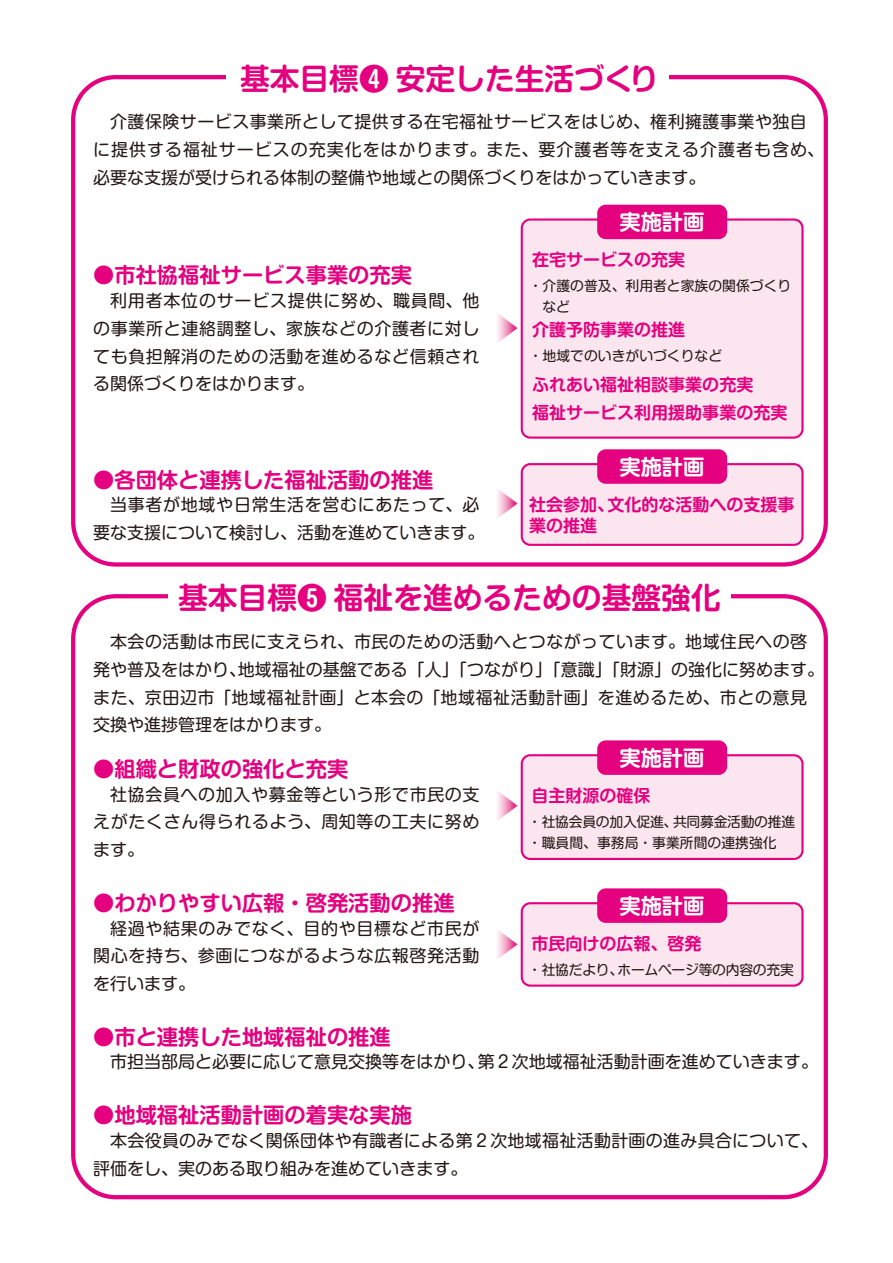
<style>
.page{position:relative;width:893px;height:1263px;background:#fff}
.page>*{position:absolute;margin:0;border:0;box-sizing:border-box;transform-origin:0 0}
.t1{font:700 29.7px "Shin M Go Pro De";color:#e4007f}
.t2{font:700 21.3px "Shin M Go Pro De";color:#e4007f}
.t3{font:700 21.3px "Shin M Go Pro De";color:#fff}
.t4{font:16.95px/27.6px "Shin M Go Pro";letter-spacing:.025em;color:#231815}
.t5{font:16.95px/27.6px "Shin M Go Pro";color:#231815}
.t6{font:700 16.95px/27.6px "Shin M Go Pro De";color:#e4007f}
.t7{font:13.8px/21.3px "Shin M Go Pro";color:#231815}
.t8{font:13.8px "Shin M Go Pro";letter-spacing:-.02em;color:#231815}
</style>
<div class="page">
<div style="left:71px;top:75px;width:757px;height:492px;border:4px solid #e4007f;border-radius:43px"></div>
<div style="left:227px;top:66px;width:442px;height:22px;background:#fff"></div>
<div style="left:522px;top:220px;width:280px;height:218px;background:#fbe6ef;border-radius:9px"></div>
<div style="left:521px;top:218px;width:282px;height:221px;border:2px solid #e4007f;border-radius:9px"></div>
<div style="left:597px;top:205px;width:130px;height:34px;background:#e4007f;border-radius:9px"></div>
<svg style="left:497px;top:313px;width:21px;height:30px"></svg>
<div style="left:522px;top:464px;width:280px;height:81px;background:#fbe6ef;border-radius:9px"></div>
<div style="left:521px;top:463px;width:282px;height:83px;border:2px solid #e4007f;border-radius:9px"></div>
<div style="left:597px;top:449px;width:130px;height:35px;background:#e4007f;border-radius:9px"></div>
<svg style="left:497px;top:489px;width:21px;height:29px"></svg>
<div style="left:71px;top:594px;width:757px;height:605px;border:4px solid #e4007f;border-radius:43px"></div>
<div style="left:522px;top:755px;width:280px;height:104px;background:#fbe6ef;border-radius:9px"></div>
<div style="left:521px;top:754px;width:282px;height:106px;border:2px solid #e4007f;border-radius:9px"></div>
<div style="left:597px;top:740px;width:130px;height:35px;background:#e4007f;border-radius:9px"></div>
<div style="left:522px;top:903px;width:280px;height:82px;background:#fbe6ef;border-radius:9px"></div>
<div style="left:521px;top:902px;width:282px;height:85px;border:2px solid #e4007f;border-radius:9px"></div>
<div style="left:597px;top:888px;width:130px;height:35px;background:#e4007f;border-radius:9px"></div>
<svg style="left:497px;top:791px;width:21px;height:29px"></svg>
<svg style="left:497px;top:930px;width:21px;height:29px"></svg>
<div style="left:168px;top:589px;width:562px;height:22px;background:#fff"></div>
<h1 class="t1" style="left:240px;top:55px;width:420px">基本目標❹ 安定した生活づくり</h1>
<p class="t4" style="left:93px;top:106px;width:732px">　介護保険サービス事業所として提供する在宅福祉サービスをはじめ、権利擁護事業や独自に提供する福祉サービスの充実化をはかります。また、要介護者等を支える介護者も含め、必要な支援が受けられる体制の整備や地域との関係づくりをはかっていきます。</p>
<p class="t2" style="left:93px;top:258px;width:320px">●市社協福祉サービス事業の充実</p>
<p class="t4" style="left:93px;top:285px;width:388px;text-align:justify">　利用者本位のサービス提供に努め、職員間、他の事業所と連絡調整し、家族などの介護者に対しても負担解消のための活動を進めるなど信頼される関係づくりをはかります。</p>
<p class="t2" style="left:93px;top:462px;width:342px">●各団体と連携した福祉活動の推進</p>
<p class="t5" style="left:93px;top:489px;width:393px">　当事者が地域や日常生活を営むにあたって、必要な支援について検討し、活動を進めていきます。</p>
<p class="t3" style="left:619px;top:205px;width:87px">実施計画</p>
<p class="t6" style="left:532px;top:244px;width:155px">在宅サービスの充実</p>
<p class="t7" style="left:542px;top:273px;width:250px;text-indent:-14px">・介護の普及、利用者と家族の関係づくりなど</p>
<p class="t6" style="left:532px;top:314px;width:155px">介護予防事業の推進</p>
<p class="t7" style="left:529px;top:343px;width:195px">・地域でのいきがいづくりなど</p>
<p class="t6" style="left:532px;top:369px;width:257px">ふれあい福祉相談事業の充実<br>福祉サービス利用援助事業の充実</p>
<p class="t3" style="left:619px;top:450px;width:87px">実施計画</p>
<p class="t6" style="left:529px;top:491px;width:87px;line-height:21.3px">社会参加、業の推進</p>
<p class="t6" style="left:607px;top:488px;width:189px">文化的な活動への支援事</p>
<h1 class="t1" style="left:178px;top:574px;width:544px">基本目標❺ 福祉を進めるための基盤強化</h1>
<p class="t4" style="left:238px;top:626px;width:588px;text-indent:-145px">　本会の活動は市民に支えられ、市民のための活動へとつながっています。地域住民への啓地域福祉の基盤である「人」「つながり」「意識」「財源」の強化に努めます。</p>
<p class="t4" style="left:93px;top:654px;width:715px">発や普及をはかり、<br>また、京田辺市「地域福祉計画」と本会の「地域福祉活動計画」を進めるため、市との意見交換や進捗管理をはかります。</p>
<p class="t3" style="left:619px;top:741px;width:87px">実施計画</p>
<p class="t2" style="left:93px;top:751px;width:257px">●組織と財政の強化と充実</p>
<p class="t4" style="left:93px;top:778px;width:388px;text-align:justify;text-indent:17px">社協会員への加入や募金等という形で市民の支えがたくさん得られるよう、周知等の工夫に努めます。</p>
<p class="t2" style="left:93px;top:885px;width:363px">●わかりやすい広報・啓発活動の推進</p>
<p class="t4" style="left:93px;top:912px;width:388px;text-align:justify">　経過や結果のみでなく、目的や目標など市民が関心を持ち、参画につながるような広報啓発活動を行います。</p>
<p class="t2" style="left:93px;top:1019px;width:299px">●市と連携した地域福祉の推進</p>
<p class="t5" style="left:478px;top:1046px;width:342px">第２次地域福祉活動計画を進めていきます。</p>
<p class="t6" style="left:531px;top:779px;width:121px">自主財源の確保</p>
<p class="t7" style="left:528px;top:809px;width:250px">・社協会員の加入促進、<br>・職員間、事務局・事業所間の連携強化</p>
<p class="t8" style="left:673px;top:810px;width:124px">共同募金活動の推進</p>
<p class="t3" style="left:619px;top:889px;width:87px">実施計画</p>
<p class="t6" style="left:531px;top:927px;width:172px">市民向けの広報、啓発</p>
<p class="t8" style="left:617px;top:958px;width:178px">ホームページ等の内容の充実</p>
<p class="t7" style="left:528px;top:957px;width:97px">・社協だより、</p>
<p class="t5" style="left:93px;top:1046px;width:393px">　市担当部局と必要に応じて意見交換等をはかり、</p>
<p class="t2" style="left:93px;top:1098px;width:320px">●地域福祉活動計画の着実な実施</p>
<p class="t4" style="left:93px;top:1125px;width:726px">　本会役員のみでなく関係団体や有識者による第２次地域福祉活動計画の進み具合について、評価をし、実のある取り組みを進めていきます。</p>
</div>
